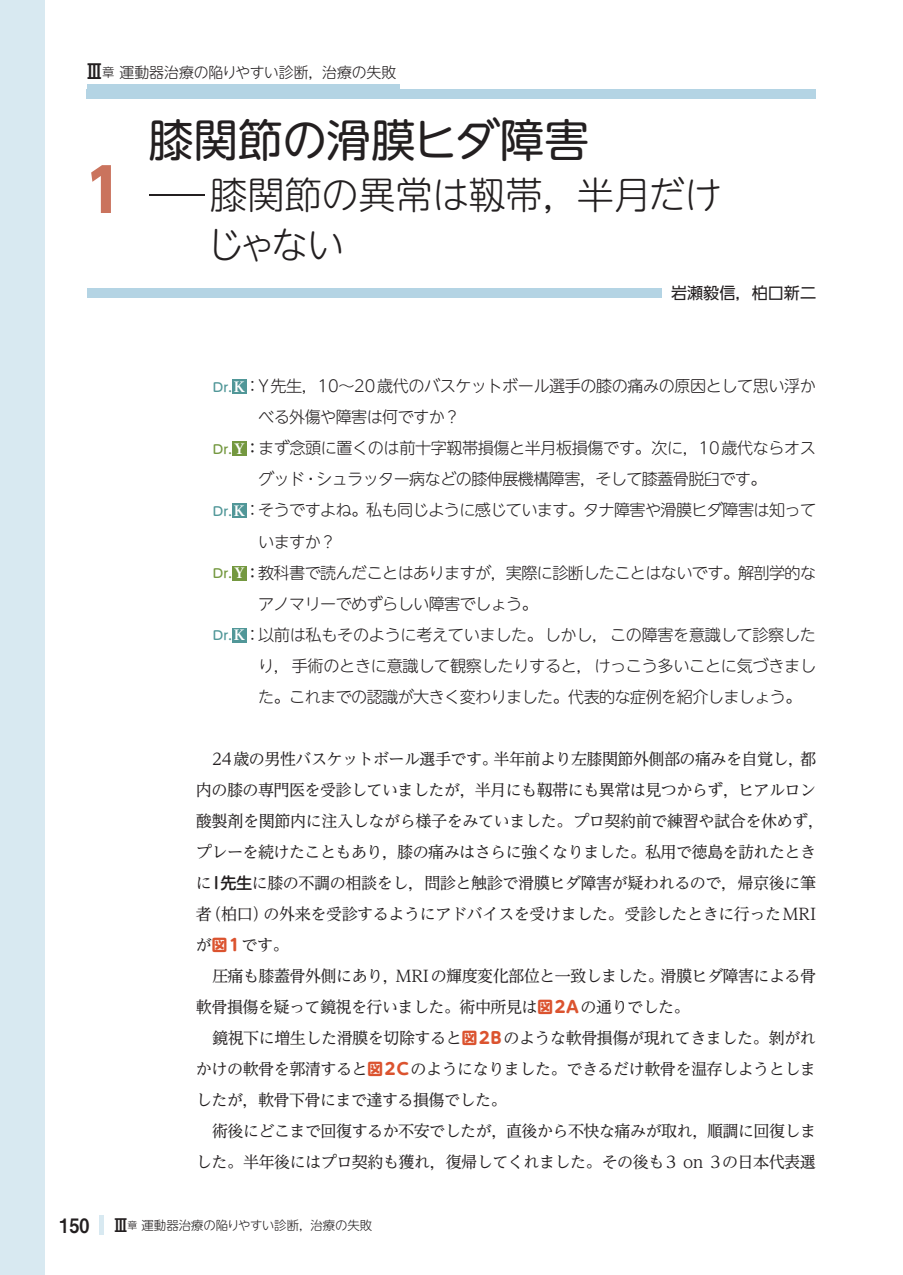
<style>
.page{position:relative;width:903px;height:1275px;background:#fff}
.page>*{position:absolute;margin:0;border:0;box-sizing:border-box;transform-origin:0 0}
.t1{font:700 59.5px "UD Shin Go Pro";color:#ca735d}
.t2{font:44.62px "UD Shin M Go Pro";color:#231f20}
.t3{font:300 37.27px/49.5px "UD Shin M Go Pro";letter-spacing:-.015em;color:#231f20;scale:1.5 1}
.t4{font:16.1px/31px "UD Reimin Pro";letter-spacing:-.04em;color:#231f20}
.t5{font:300 16.1px "UD Shin M Go Pro";letter-spacing:-.04em;color:#231f20}
.t6{font:300 16.1px "UD Shin M Go Pro";letter-spacing:-.02em;color:#231f20}
.t7{font:16.1px "UD Shin Go Pro";color:#231f20}
.t8{font:300 14.88px "UD Shin M Go Pro";letter-spacing:-.005em;color:#231f20}
.t9{font:300 12.42px "UD Shin M Go Pro";letter-spacing:-.005em;color:#231f20}
.s1{font-family:"UD Shin Go Pro";font-weight:500;font-size:19.78px}
.s2{font-size:12.42px}
.s3{font-weight:500;font-size:12.42px;color:#519798}
.s4{font-family:"UD Reimin Pro";font-weight:800;font-size:13.65px;color:#fff}
.s5{font-weight:500;font-size:12.42px;color:#749840}
.s6{font-family:"UD Reimin Pro";font-weight:400}
.s7{font-family:"UD Shin M Go Pro";font-weight:500}
.s8{font-family:"UD Shin M Go Pro";font-weight:700;color:#db532f}
.s9{font-family:"Midashi Go Pro MB31";font-weight:400;font-size:19.78px}
.s10{font-family:"UD Shin Go Pro";font-weight:500;font-size:17.32px}
.s11{font-size:9.97px}
</style>
<div class="page">
<div style="left:0;top:0;width:45px;height:1275px;background:#d8e9f1"></div>
<div style="left:99px;top:1215px;width:5px;height:20px;background:#d8e9f1"></div>
<div style="left:232px;top:379px;width:15px;height:15px;background:#519798"></div>
<div style="left:232px;top:441px;width:15px;height:15px;background:#749840"></div>
<div style="left:232px;top:504px;width:15px;height:14px;background:#519798"></div>
<div style="left:232px;top:566px;width:15px;height:14px;background:#749840"></div>
<div style="left:232px;top:628px;width:15px;height:14px;background:#519798"></div>
<div style="left:87px;top:288px;width:660px;height:10px;background:#b4d4e4"></div>
<div style="left:662px;top:283px;width:154px;height:20px;background:#fff"></div>
<div style="left:87px;top:89px;width:729px;height:10px;background:#b4d4e4"></div>
<div style="left:87px;top:84px;width:312px;height:5px;background:#b4d4e4"></div>
<p class="t8" style="left:85px;top:60px;width:313px"><span class="s1">Ⅲ</span><span class="s2">章</span>運動器治療の陥りやすい診断，治療の失敗</p>
<h1 class="t1" style="left:85px;top:142px;width:41px">1</h1>
<h2 class="t2" style="left:149px;top:104px;width:442px">膝関節の滑膜ヒダ障害</h2>
<h3 class="t3" style="left:207px;top:168px;width:345px;text-indent:-58px">─膝関節の異常は靱帯，半月だけじゃない</h3>
<p class="t7" style="left:671px;top:280px;width:147px">岩瀬毅信，柏口新二</p>
<p class="t5" style="left:213px;top:373px;width:604px"><span class="s3">Dr.</span> <span class="s4">K</span>：Y先生，10～20歳代のバスケットボール選手の膝の痛みの原因として思い浮か</p>
<p class="t5" style="left:258px;top:404px;width:204px">べる外傷や障害は何ですか？</p>
<p class="t5" style="left:213px;top:435px;width:604px"><span class="s5">Dr.</span> <span class="s4">Y</span><span class="s6">：</span>まず念頭に置くのは前十字靱帯損傷と半月板損傷です。次に，10歳代ならオス</p>
<p class="t5" style="left:258px;top:466px;width:510px">グッド・シュラッター病などの膝伸展機構障害，そして膝蓋骨脱臼です。</p>
<p class="t5" style="left:213px;top:497px;width:605px"><span class="s3">Dr.</span> <span class="s4">K</span>：そうですよね。私も同じように感じています。タナ障害や滑膜ヒダ障害は知って</p>
<p class="t5" style="left:258px;top:528px;width:80px">いますか？</p>
<p class="t5" style="left:213px;top:559px;width:605px"><span class="s5">Dr.</span> <span class="s4">Y</span><span class="s6">：</span>教科書で読んだことはありますが，実際に診断したことはないです。解剖学的な</p>
<p class="t5" style="left:258px;top:590px;width:281px">アノマリーでめずらしい障害でしょう。</p>
<p class="t6" style="left:213px;top:621px;width:604px"><span class="s3">Dr.</span> <span class="s4">K</span>：以前は私もそのように考えていました。しかし，この障害を意識して診察した</p>
<p class="t6" style="left:258px;top:652px;width:559px">り，手術のときに意識して観察したりすると，けっこう多いことに気づきまし</p>
<p class="t5" style="left:258px;top:683px;width:545px">た。これまでの認識が大きく変わりました。代表的な症例を紹介しましょう。</p>
<p class="t4" style="left:196px;top:742px;width:630px;text-indent:16px">24歳の男性バスケットボール選手です。半年前より左膝関節外側部の痛みを自覚し，都内の膝の専門医を受診していましたが，半月にも靱帯にも異常は見つからず，ヒアルロン酸製剤を関節内に注入しながら様子をみていました。プロ契約前で練習や試合を休めず，プレーを続けたこともあり，膝の痛みはさらに強くなりました。私用で徳島を訪れたときに<span class="s7">I先生</span>に膝の不調の相談をし，問診と触診で滑膜ヒダ障害が疑われるので，帰京後に筆者（柏口）の外来を受診するようにアドバイスを受けました。受診したときに行ったMRIが<span class="s8">図1</span>です。</p>
<p class="t4" style="left:196px;top:959px;width:622px;text-indent:16px">圧痛も膝蓋骨外側にあり，MRIの輝度変化部位と一致しました。滑膜ヒダ障害による骨軟骨損傷を疑って鏡視を行いました。術中所見は<span class="s8">図2A</span>の通りでした。</p>
<p class="t4" style="left:196px;top:1021px;width:621px;text-align:justify;text-indent:16px">鏡視下に増生した滑膜を切除すると<span class="s8">図2B</span>のような軟骨損傷が現れてきました。剝がれかけの軟骨を郭清すると<span class="s8">図2C</span>のようになりました。できるだけ軟骨を温存しようとしましたが，軟骨下骨にまで達する損傷でした。</p>
<p class="t4" style="left:196px;top:1114px;width:622px;text-align:right">術後にどこまで回復するか不安でしたが，直後から不快な痛みが取れ，順調に回復しました。半年後にはプロ契約も獲れ，復帰してくれました。その後も3 on 3の日本代表選</p>
<p class="t9" style="left:60px;top:1215px;width:314px"><span class="s9">150</span> <span class="s10">Ⅲ</span><span class="s11">章</span>運動器治療の陥りやすい診断，治療の失敗</p>
</div>
